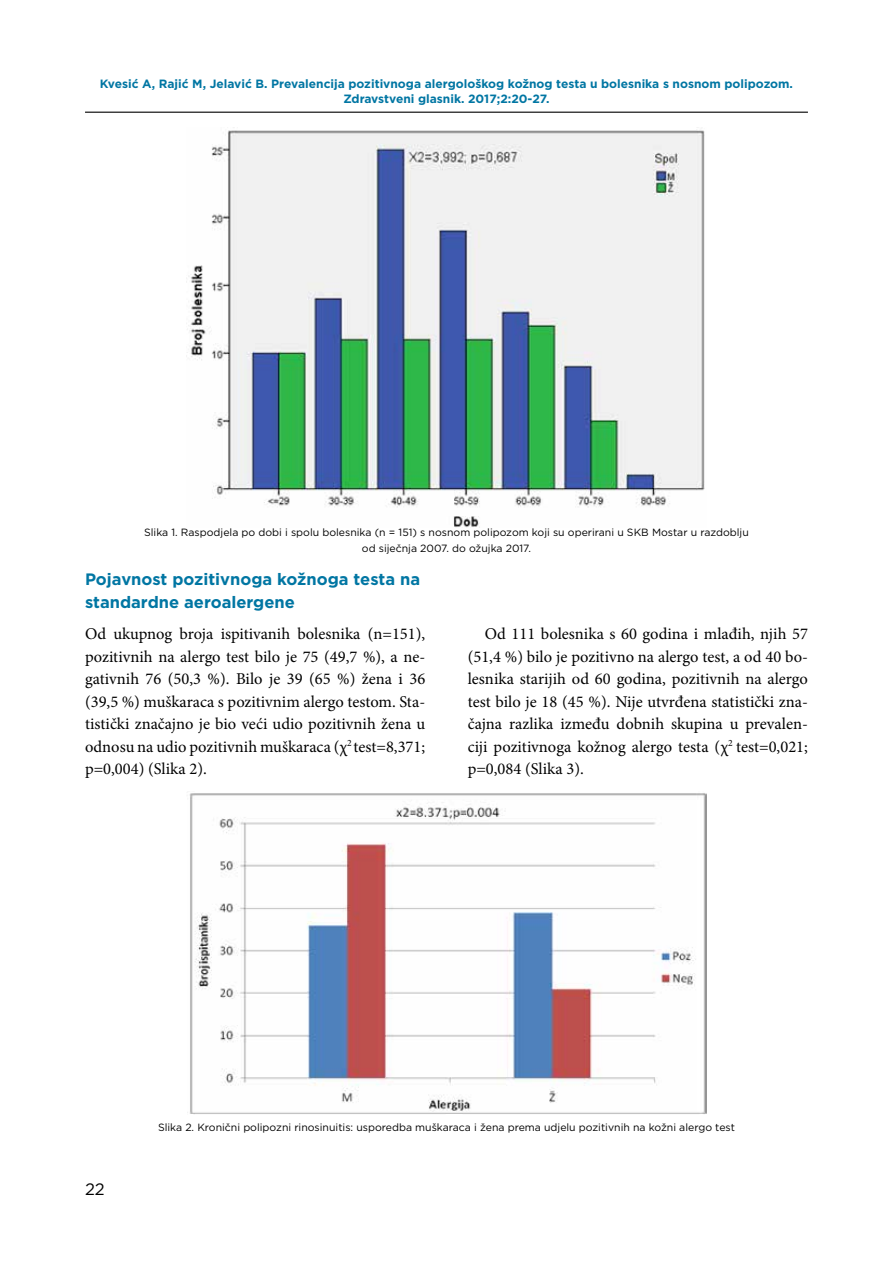
<style>
.page{position:relative;width:893px;height:1263px;background:#fff}
.page>*{position:absolute;margin:0;border:0;box-sizing:border-box;transform-origin:0 0}
.t1{font:16.5px/22.5px "Minion Pro";color:#000;text-align:justify}
.t2{font:700 16.5px/22.5px "Gotham";color:#0076a3}
.t3{font:16.5px "Gotham";color:#000}
.t4{font:700 12px/14.4px "Gotham";color:#0076a3;text-align:center}
.t5{font:10.5px/15.8px "Gotham";color:#000;text-align:center}
</style>
<div class="page">
<hr style="left:85px;top:112px;width:723px;height:1px;background:#000">
<img style="left:187px;top:130px;width:518px;height:397px">
<img style="left:187px;top:793px;width:519px;height:321px">
<p class="t4" style="left:100px;top:77px;width:695px">Kvesić A, Rajić M, Jelavić B. Prevalencija pozitivnoga alergološkog kožnog testa u bolesnika s nosnom polipozom.<br>Zdravstveni glasnik. 2017;2:20-27.</p>
<p class="t5" style="left:144px;top:524px;width:606px">Slika 1. Raspodjela po dobi i spolu bolesnika (n = 151) s nosnom polipozom koji su operirani u SKB Mostar u razdoblju od siječnja 2007. do ožujka 2017.</p>
<p class="t2" style="left:85px;top:568px;width:337px">Pojavnost pozitivnoga kožnoga testa na standardne aeroalergene</p>
<p class="t1" style="left:85px;top:623px;width:342px">Od ukupnog broja ispitivanih bolesnika (n=151), pozitivnih na alergo test bilo je 75 (49,7 %), a ne&shy;gativnih 76 (50,3 %). Bilo je 39 (65 %) žena i 36 (39,5 %) muškaraca s pozitivnim alergo testom. Sta&shy;tistički značajno je bio veći udio pozitivnih žena u odnosu na udio pozitivnih muškaraca (χ<sup>2</sup> test=8,371; p=0,004) (Slika 2).</p>
<p class="t1" style="left:468px;top:623px;width:342px;text-indent:17px">Od 111 bolesnika s 60 godina i mlađih, njih 57 (51,4 %) bilo je pozitivno na alergo test, a od 40 bo&shy;lesnika starijih od 60 godina, pozitivnih na alergo test bilo je 18 (45 %). Nije utvrđena statistički zna&shy;čajna razlika između dobnih skupina u prevalen&shy;ciji pozitivnoga kožnog alergo testa (χ<sup>2</sup> test=0,021; p=0,084 (Slika 3).</p>
<p class="t3" style="left:85px;top:1179px;width:21px">22</p>
<p class="t5" style="left:158px;top:1120px;width:578px">Slika 2. Kronični polipozni rinosinuitis: usporedba muškaraca i žena prema udjelu pozitivnih na kožni alergo test</p>
</div>
